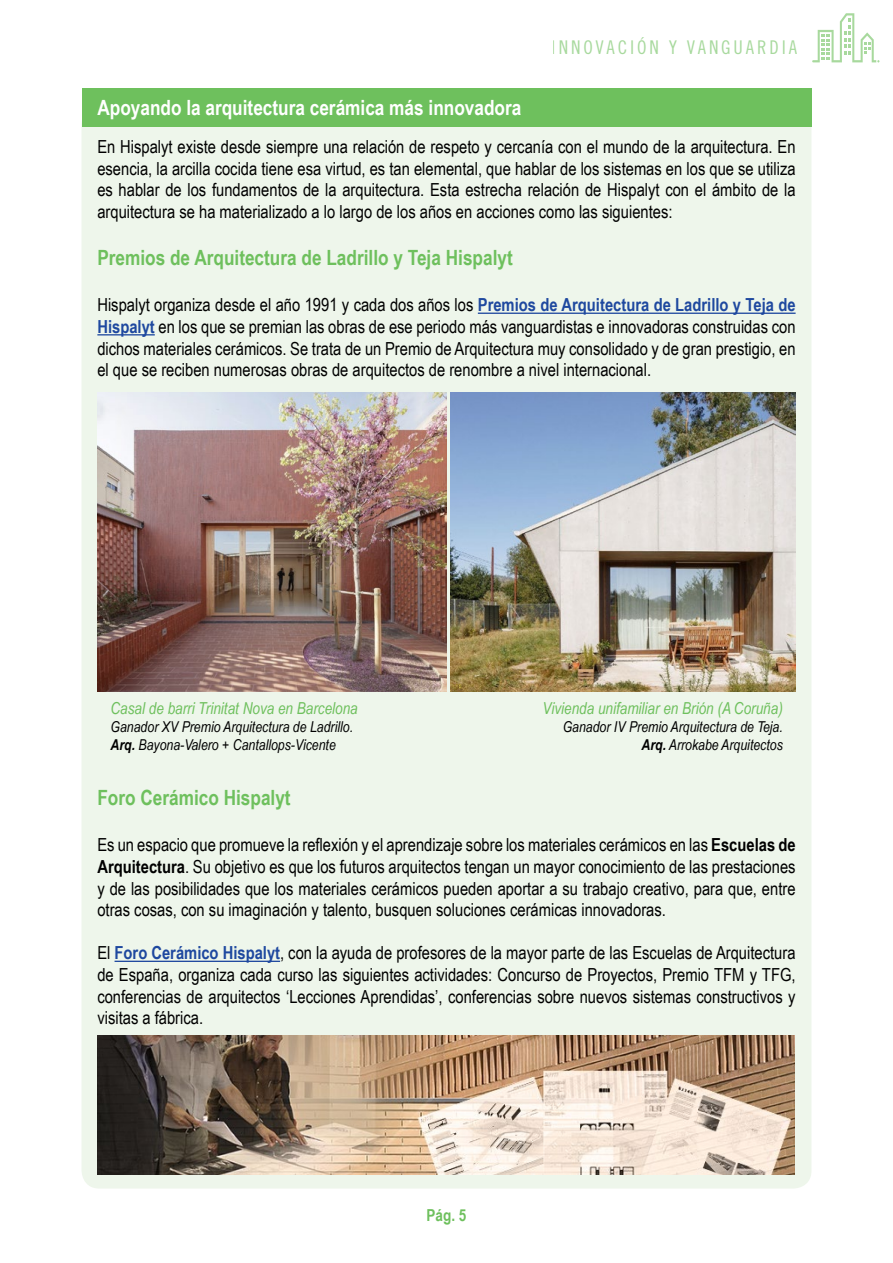
<style>
.page{position:relative;width:893px;height:1263px;background:#fff}
.page>*{position:absolute;margin:0;border:0;box-sizing:border-box;transform-origin:0 0}
.t1{font:700 21px "Arial Narrow";color:#6ec05d}
.t2{font:700 21px "Arial Narrow";color:#fff}
.t3{font:18.9px "Trade Gothic LT Std Cn 18";letter-spacing:.15em;color:#6ec05d}
.t4{font:18px/21.6px "Arial Narrow";color:#000;text-align:justify}
.t5{font:italic 16.5px "Arial Narrow";color:#6ec05d}
.t6{font:700 16.5px "Arial Narrow";color:#6ec05d}
.t7{font:italic 15px/18px "Arial Narrow";color:#000}
.s1{font-weight:700;color:#1e489f}
.s2{font-weight:700}
</style>
<div class="page">
<div style="left:81px;top:107px;width:730px;height:1081px;background:#eef6eb;border-radius:18px"></div>
<div style="left:81px;top:88px;width:730px;height:38px;background:#6ec05d"></div>
<hr style="left:478px;top:313px;width:318px;height:1px;background:#1e489f">
<hr style="left:97px;top:334px;width:58px;height:1px;background:#1e489f">
<hr style="left:115px;top:961px;width:165px;height:1px;background:#1e489f">
<img style="left:98px;top:393px;width:348px;height:298px">
<img style="left:97px;top:1035px;width:698px;height:139px">
<img style="left:450px;top:393px;width:346px;height:298px">
<svg style="left:812px;top:13px;width:67px;height:49px"></svg>
<p class="t3" style="left:552px;top:36px;width:247px">INNOVACIÓN Y VANGUARDIA</p>
<p class="t2" style="left:97px;top:92px;width:425px">Apoyando la arquitectura cerámica más innovadora</p>
<p class="t4" style="left:97px;top:135px;width:700px">En Hispalyt existe desde siempre una relación de respeto y cercanía con el mundo de la arquitectura. En esencia, la arcilla cocida tiene esa virtud, es tan elemental, que hablar de los sistemas en los que se utiliza es hablar de los fundamentos de la arquitectura. Esta estrecha relación de Hispalyt con el ámbito de la arquitectura se ha materializado a lo largo de los años en acciones como las siguientes:</p>
<p class="t1" style="left:97px;top:241px;width:417px">Premios de Arquitectura de Ladrillo y Teja Hispalyt</p>
<p class="t4" style="left:97px;top:293px;width:700px">Hispalyt organiza desde el año 1991 y cada dos años los <span class="s1">Premios de Arquitectura de Ladrillo y Teja de Hispalyt</span> en los que se premian las obras de ese periodo más vanguardistas e innovadoras construidas con dichos materiales cerámicos. Se trata de un Premio de Arquitectura muy consolidado y de gran prestigio, en el que se reciben numerosas obras de arquitectos de renombre a nivel internacional.</p>
<p class="t5" style="left:111px;top:696px;width:249px">Casal de barri Trinitat Nova en Barcelona</p>
<p class="t7" style="left:111px;top:717px;width:244px">Ganador XV Premio Arquitectura de Ladrillo.<br><span class="s2">Arq.</span> Bayona-Valero + Cantallops-Vicente</p>
<p class="t5" style="left:543px;top:696px;width:242px">Vivienda unifamiliar en Brión (A Coruña)</p>
<p class="t7" style="left:563px;top:717px;width:222px;text-align:right">Ganador IV Premio Arquitectura de Teja.<br><span class="s2">Arq.</span> Arrokabe Arquitectos</p>
<p class="t1" style="left:97px;top:781px;width:195px">Foro Cerámico Hispalyt</p>
<p class="t4" style="left:97px;top:833px;width:700px">Es un espacio que promueve la reflexión y el aprendizaje sobre los materiales cerámicos en las <span class="s2">Escuelas de Arquitectura</span>. Su objetivo es que los futuros arquitectos tengan un mayor conocimiento de las prestaciones y de las posibilidades que los materiales cerámicos pueden aportar a su trabajo creativo, para que, entre otras cosas, con su imaginación y talento, busquen soluciones cerámicas innovadoras.</p>
<p class="t4" style="left:97px;top:941px;width:700px">El <span class="s1">Foro Cerámico Hispalyt</span>, con la ayuda de profesores de la mayor parte de las Escuelas de Arquitectura de España, organiza cada curso las siguientes actividades: Concurso de Proyectos, Premio TFM y TFG, conferencias de arquitectos ‘Lecciones Aprendidas’, conferencias sobre nuevos sistemas constructivos y visitas a fábrica.</p>
<p class="t6" style="left:427px;top:1203px;width:41px">Pág. 5</p>
</div>
